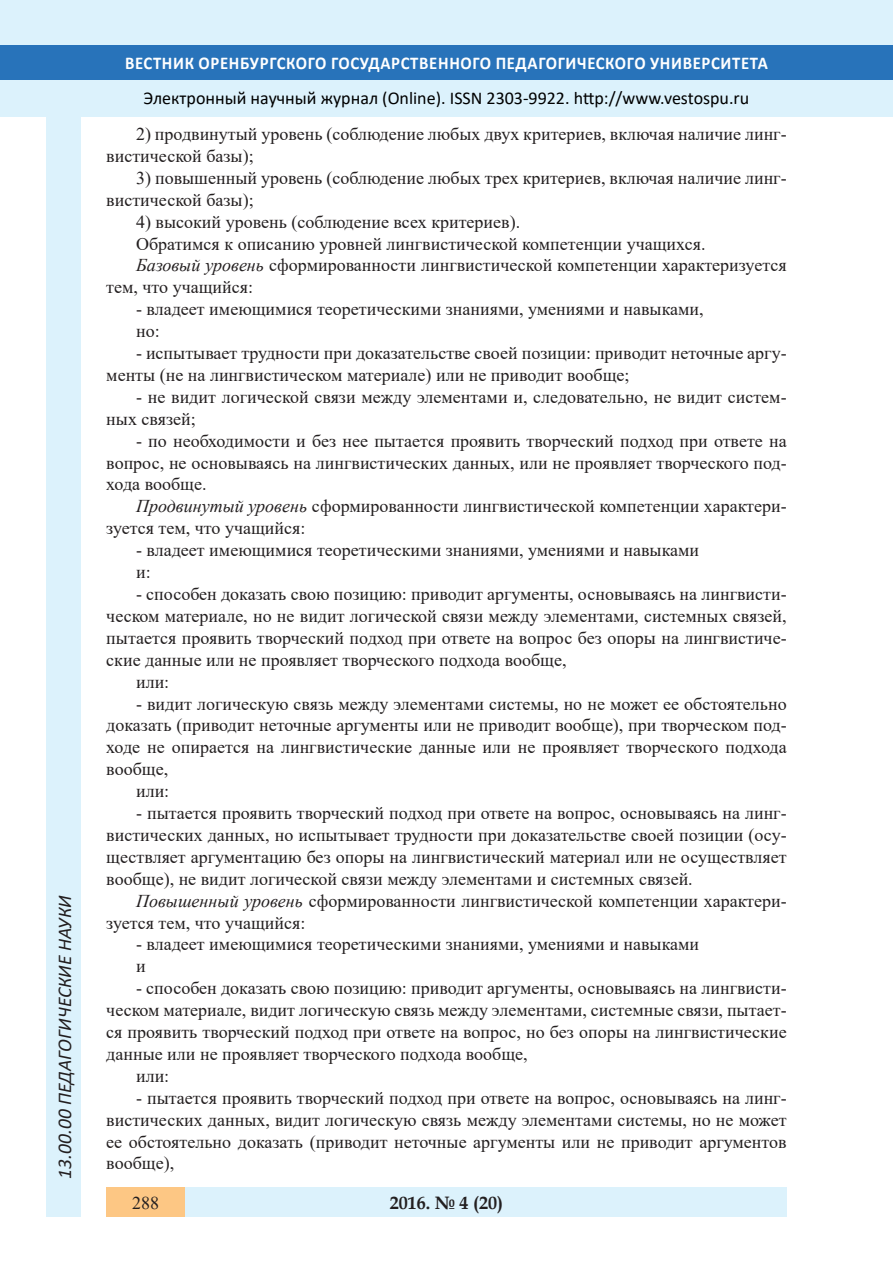
<style>
.page{position:relative;width:893px;height:1263px;background:#fff}
.page>*{position:absolute;margin:0;border:0;box-sizing:border-box;transform-origin:0 0}
.t1{font:italic 19.5px "Calibri";color:#231f20}
.Стиль2{font:18px/21.9px "Times New Roman";color:#231f20}
.t2{font:18px "Calibri";color:#000}
.t3{font:700 18px "Calibri";letter-spacing:.04em;color:#fff;scale:.93 1}
.t4{font:700 18px "Book Antiqua";color:#231f20}
.s1{font-style:italic}
</style>
<div class="page">
<div style="left:0;top:0;width:893px;height:116px;background:#dcf2fc"></div>
<div style="left:0;top:45px;width:893px;height:34px;background:#2873ba"></div>
<div style="left:106px;top:1188px;width:681px;height:29px;background:#dcf2fc"></div>
<div style="left:106px;top:1188px;width:79px;height:29px;background:#fdc784"></div>
<div style="left:47px;top:116px;width:34px;height:1101px;background:#dcf2fc"></div>
<p class="t1" style="left:51px;top:1179px;width:285px;rotate:-90deg">13.00.00 ПЕДАГОГИЧЕСКИЕ НАУКИ</p>
<p class="t1" style="left:51px;top:1105px;width:206px;rotate:-90deg">БИОЛОГИЧЕСКИЕ НАУКИ</p>
<p class="t1" style="left:51px;top:1179px;width:11px;rotate:-90deg">0</p>
<p class="t3" style="left:125px;top:50px;width:693px">ВЕСТНИК ОРЕНБУРГСКОГО ГОСУДАРСТВЕННОГО ПЕДАГОГИЧЕСКОГО УНИВЕРСИТЕТА</p>
<p class="t2" style="left:144px;top:85px;width:607px">Электронный научный журнал (Online). ISSN 2303-9922. http://www.vestospu.ru</p>
<p class="t2" style="left:583px;top:85px;width:13px">t</p>
<p class="Стиль2" style="left:106px;top:122px;width:682px;text-indent:30px">2) продвинутый уровень (соблюдение любых двух критериев, включая наличие линг&shy;вистической базы);</p>
<p class="Стиль2" style="left:106px;top:166px;width:682px;text-indent:30px">3) повышенный уровень (соблюдение любых трех критериев, включая наличие линг&shy;вистической базы);</p>
<p class="Стиль2" style="left:136px;top:210px;width:386px">4) высокий уровень (соблюдение всех критериев).</p>
<p class="Стиль2" style="left:136px;top:232px;width:571px">Обратимся к описанию уровней лингвистической компетенции учащихся.</p>
<p class="Стиль2" style="left:106px;top:254px;width:682px;text-indent:30px"><span class="s1">Базовый уровень</span> сформированности лингвистической компетенции характеризуется тем, что учащийся:</p>
<p class="Стиль2" style="left:136px;top:298px;width:569px">- владеет имеющимися теоретическими знаниями, умениями и навыками,</p>
<p class="Стиль2" style="left:136px;top:320px;width:25px">но:</p>
<p class="Стиль2" style="left:106px;top:341px;width:682px;text-indent:30px">- испытывает трудности при доказательстве своей позиции: приводит неточные аргу&shy;менты (не на лингвистическом материале) или не приводит вообще;</p>
<p class="Стиль2" style="left:106px;top:385px;width:682px;text-indent:30px">- не видит логической связи между элементами и, следовательно, не видит систем&shy;ных связей;</p>
<p class="Стиль2" style="left:106px;top:429px;width:682px;text-align:justify;text-indent:30px">- по необходимости и без нее пытается проявить творческий подход при ответе на вопрос, не основываясь на лингвистических данных, или не проявляет творческого под&shy;хода вообще.</p>
<p class="Стиль2" style="left:106px;top:495px;width:682px;text-indent:30px"><span class="s1">Продвинутый уровень</span> сформированности лингвистической компетенции характери&shy;зуется тем, что учащийся:</p>
<p class="Стиль2" style="left:136px;top:539px;width:565px">- владеет имеющимися теоретическими знаниями, умениями и навыками</p>
<p class="Стиль2" style="left:136px;top:560px;width:16px">и:</p>
<p class="Стиль2" style="left:106px;top:582px;width:682px;text-align:justify;text-indent:30px">- способен доказать свою позицию: приводит аргументы, основываясь на лингвисти&shy;ческом материале, но не видит логической связи между элементами, системных связей, пытается проявить творческий подход при ответе на вопрос без опоры на лингвистиче&shy;ские данные или не проявляет творческого подхода вообще,</p>
<p class="Стиль2" style="left:136px;top:670px;width:35px">или:</p>
<p class="Стиль2" style="left:106px;top:692px;width:682px;text-align:justify;text-indent:30px">- видит логическую связь между элементами системы, но не может ее обстоятельно доказать (приводит неточные аргументы или не приводит вообще), при творческом под&shy;ходе не опирается на лингвистические данные или не проявляет творческого подхода вообще,</p>
<p class="Стиль2" style="left:136px;top:779px;width:35px">или:</p>
<p class="Стиль2" style="left:106px;top:801px;width:682px;text-align:justify;text-indent:30px">- пытается проявить творческий подход при ответе на вопрос, основываясь на линг&shy;вистических данных, но испытывает трудности при доказательстве своей позиции (осу&shy;ществляет аргументацию без опоры на лингвистический материал или не осуществляет вообще), не видит логической связи между элементами и системных связей.</p>
<p class="Стиль2" style="left:106px;top:889px;width:682px;text-indent:30px"><span class="s1">Повышенный уровень</span> сформированности лингвистической компетенции характери&shy;зуется тем, что учащийся:</p>
<p class="Стиль2" style="left:136px;top:933px;width:565px">- владеет имеющимися теоретическими знаниями, умениями и навыками</p>
<p class="Стиль2" style="left:136px;top:955px;width:11px">и</p>
<p class="Стиль2" style="left:106px;top:977px;width:682px;text-align:justify;text-indent:30px">- способен доказать свою позицию: приводит аргументы, основываясь на лингвисти&shy;ческом материале, видит логическую связь между элементами, системные связи, пытает&shy;ся проявить творческий подход при ответе на вопрос, но без опоры на лингвистические данные или не проявляет творческого подхода вообще,</p>
<p class="Стиль2" style="left:136px;top:1064px;width:35px">или:</p>
<p class="Стиль2" style="left:106px;top:1086px;width:682px;text-align:justify;text-indent:30px">- пытается проявить творческий подход при ответе на вопрос, основываясь на линг&shy;вистических данных, видит логическую связь между элементами системы, но не может ее обстоятельно доказать (приводит неточные аргументы или не приводит аргументов вообще),</p>
<p class="Стиль2" style="left:132px;top:1191px;width:28px">288</p>
<p class="t4" style="left:390px;top:1190px;width:115px">2016. № 4 (20)</p>
</div>
